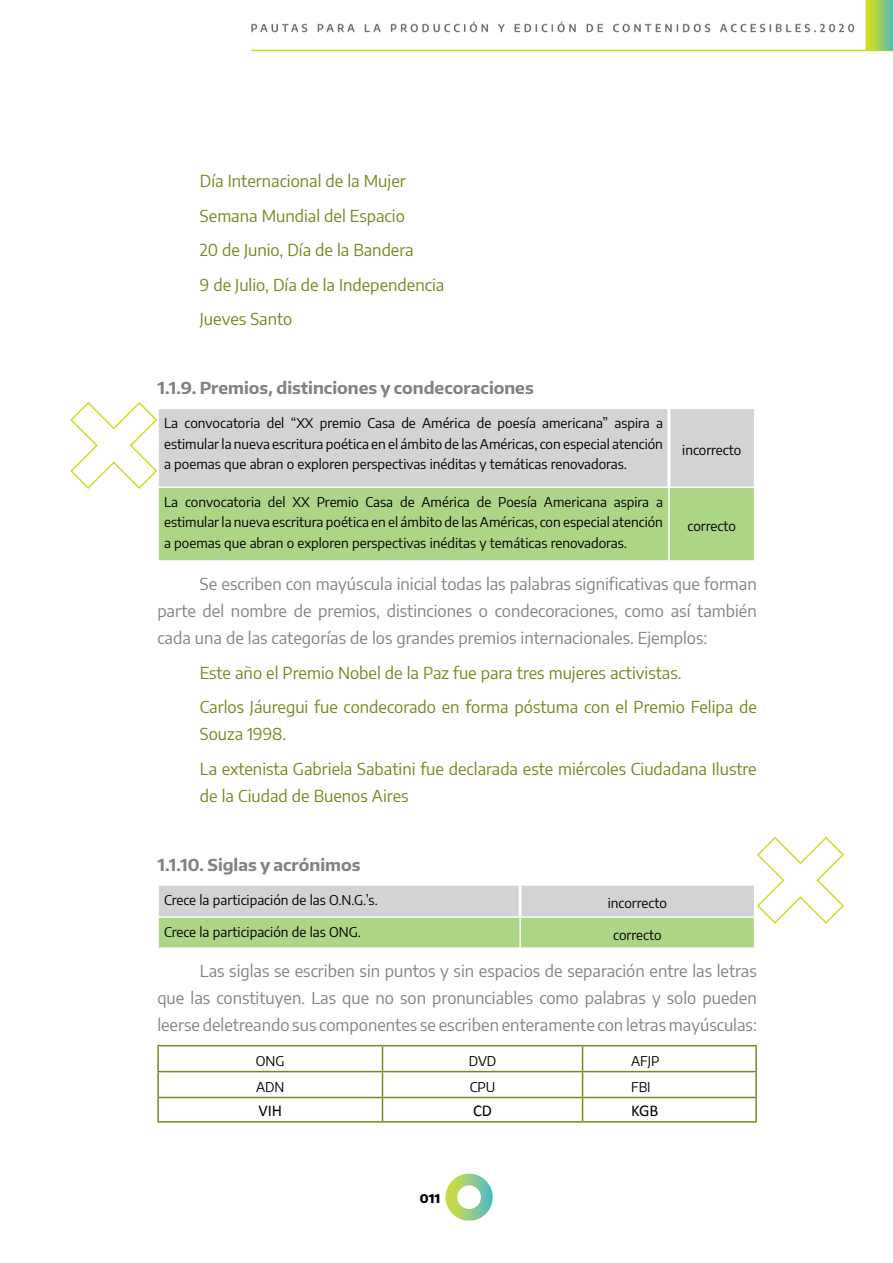
<style>
.page{position:relative;width:893px;height:1263px;background:#fff}
.page>*{position:absolute;margin:0;border:0;box-sizing:border-box;transform-origin:0 0}
.t1{font:16.5px/27px "Encode Sans";color:#808285;text-align:justify}
.t2{font:16.5px/27px "Encode Sans";color:#71891e}
.t3{font:700 16.5px "Encode Sans";color:#808285}
.t4{font:16.5px "Calibri";color:#000}
.t5{font:13.5px/20.2px "Encode Sans";color:#000;text-align:justify}
.t6{font:800 12px "Encode Sans";color:#000}
</style>
<div class="page">
<img style="left:158px;top:0;width:734px;height:1221px">
<div style="left:338px;top:1153px;width:69px;height:63px;background:#fff"></div>
<svg style="left:446px;top:1174px;width:47px;height:46px"></svg>
<hr style="left:669px;top:560px;width:86px;height:2px;background:#fff">
<hr style="left:157px;top:560px;width:512px;height:2px;background:#fff">
<hr style="left:157px;top:947px;width:363px;height:2px;background:#fff">
<hr style="left:520px;top:947px;width:235px;height:2px;background:#fff">
<svg style="left:382px;top:1046px;width:1px;height:75px"></svg>
<svg style="left:582px;top:1046px;width:1px;height:75px"></svg>
<hr style="left:157px;top:1045px;width:225px;height:1px;background:#71891e">
<hr style="left:157px;top:1046px;width:2px;height:25px;background:#71891e">
<hr style="left:382px;top:1045px;width:201px;height:1px;background:#71891e">
<hr style="left:583px;top:1045px;width:174px;height:1px;background:#71891e">
<hr style="left:755px;top:1046px;width:2px;height:25px;background:#71891e">
<hr style="left:157px;top:1071px;width:225px;height:1px;background:#71891e">
<hr style="left:157px;top:1072px;width:2px;height:25px;background:#71891e">
<hr style="left:382px;top:1071px;width:201px;height:1px;background:#71891e">
<hr style="left:583px;top:1071px;width:174px;height:1px;background:#71891e">
<hr style="left:755px;top:1072px;width:2px;height:25px;background:#71891e">
<hr style="left:157px;top:1097px;width:225px;height:1px;background:#71891e">
<hr style="left:157px;top:1098px;width:2px;height:23px;background:#71891e">
<hr style="left:382px;top:1097px;width:201px;height:1px;background:#71891e">
<hr style="left:583px;top:1097px;width:174px;height:1px;background:#71891e">
<hr style="left:755px;top:1098px;width:2px;height:23px;background:#71891e">
<hr style="left:157px;top:1121px;width:225px;height:2px;background:#71891e">
<hr style="left:382px;top:1121px;width:201px;height:2px;background:#71891e">
<hr style="left:583px;top:1121px;width:174px;height:2px;background:#71891e">
<svg style="left:158px;top:836px;width:687px;height:112px"></svg>
<svg style="left:70px;top:401px;width:685px;height:160px"></svg>
<p class="t2" style="left:200px;top:167px;width:207px">Día Internacional de la Mujer</p>
<p class="t2" style="left:200px;top:201px;width:207px">Semana Mundial del Espacio</p>
<p class="t2" style="left:200px;top:236px;width:215px">20 de Junio, Día de la Bandera</p>
<p class="t2" style="left:200px;top:270px;width:246px">9 de Julio, Día de la Independencia</p>
<p class="t2" style="left:200px;top:305px;width:94px">Jueves Santo</p>
<p class="t3" style="left:157px;top:377px;width:378px">1.1.9. Premios, distinciones y condecoraciones</p>
<p class="t5" style="left:164px;top:412px;width:500px">La convocatoria del “XX premio Casa de América de poesía americana” aspira a estimular la nueva escritura poética en el ámbito de las Américas, con especial atención a poemas que abran o exploren perspectivas inéditas y temáticas renovadoras.</p>
<p class="t5" style="left:164px;top:491px;width:500px">La convocatoria del XX Premio Casa de América de Poesía Americana aspira a estimular la nueva escritura poética en el ámbito de las Américas, con especial atención a poemas que abran o exploren perspectivas inéditas y temáticas renovadoras.</p>
<p class="t5" style="left:682px;top:439px;width:61px">incorrecto</p>
<p class="t5" style="left:688px;top:515px;width:50px">correcto</p>
<p class="t1" style="left:157px;top:570px;width:601px;text-indent:43px">Se escriben con mayúscula inicial todas las palabras significativas que forman parte del nombre de premios, distinciones o condecoraciones, como así también cada una de las categorías de los grandes premios internacionales. Ejemplos:</p>
<p class="t2" style="left:200px;top:658px;width:483px">Este año el Premio Nobel de la Paz fue para tres mujeres activistas.</p>
<p class="t2" style="left:200px;top:693px;width:558px">Carlos Jáuregui fue condecorado en forma póstuma con el Premio Felipa de<br>Souza 1998.</p>
<p class="t2" style="left:200px;top:754px;width:558px">La extenista Gabriela Sabatini fue declarada este miércoles Ciudadana Ilustre de la Ciudad de Buenos Aires</p>
<p class="t3" style="left:157px;top:854px;width:205px">1.1.10. Siglas y acrónimos</p>
<p class="t5" style="left:164px;top:889px;width:215px">Crece la participación de las O.N.G.’s.</p>
<p class="t5" style="left:608px;top:892px;width:61px">incorrecto</p>
<p class="t5" style="left:164px;top:921px;width:198px">Crece la participación de las ONG.</p>
<p class="t5" style="left:613px;top:924px;width:50px">correcto</p>
<p class="t1" style="left:157px;top:957px;width:601px;text-indent:43px">Las siglas se escriben sin puntos y sin espacios de separación entre las letras que las constituyen. Las que no son pronunciables como palabras y solo pueden leerse deletreando sus componentes se escriben enteramente con letras mayúsculas:</p>
<p class="t5" style="left:256px;top:1050px;width:30px">ONG</p>
<p class="t5" style="left:469px;top:1050px;width:29px">DVD</p>
<p class="t5" style="left:631px;top:1050px;width:30px">AFJP</p>
<p class="t5" style="left:256px;top:1076px;width:30px">ADN</p>
<p class="t5" style="left:470px;top:1076px;width:27px">CPU</p>
<p class="t5" style="left:631px;top:1076px;width:21px">FBI</p>
<p class="t4" style="left:258px;top:1100px;width:25px">VIH</p>
<p class="t4" style="left:473px;top:1100px;width:20px">CD</p>
<p class="t4" style="left:631px;top:1100px;width:29px">KGB</p>
<p class="t6" style="left:420px;top:1191px;width:22px">011</p>
</div>
